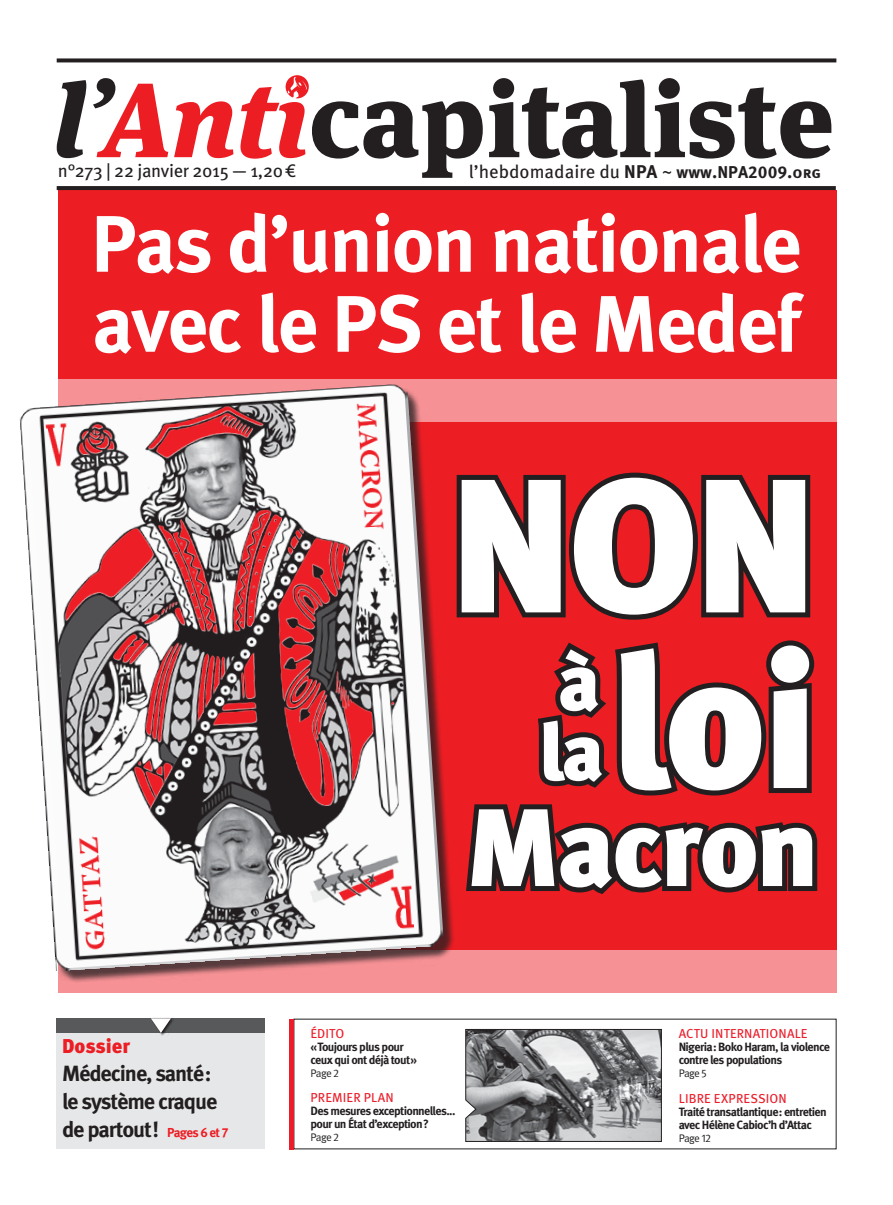
<style>
.page{position:relative;width:893px;height:1205px;background:#fff}
.page>*{position:absolute;margin:0;border:0;box-sizing:border-box;transform-origin:0 0}
.t1{font:900 190px "Meta Pro";letter-spacing:-.03em;color:#fff}
.t2{font:900 110px "Meta Pro";letter-spacing:-.03em;color:#fff}
.t3{font:900 81px/69.9px "Meta Pro";color:#fff}
.t4{font:700 80px/80px "Meta Pro";letter-spacing:-.03em;color:#fff}
.t5{font:700 22px/28px "Meta Pro";letter-spacing:-.05em;color:#231f20}
.t6{font:900 20px "Meta Pro";color:#ed1d24}
.t7{font:18.4px "Meta Pro";color:#231f20}
.t8{font:18.2px "Meta Pro";letter-spacing:-.02em;color:#231f20}
.t9{font:13px "Meta Pro";letter-spacing:.01em;color:#eb1d2a}
.t10{font:700 12px/13px "Meta Pro";letter-spacing:-.055em;color:#231f20}
.t11{font:11px "Meta Pro";letter-spacing:-.06em;color:#231f20}
.s1{font-weight:700}
.s2{font-weight:700;font-size:15.8px}
.s3{font-weight:700;font-size:17.1px}
.s4{font-size:13px;color:#ed1d24}
</style>
<div class="page">
<div style="left:58px;top:190px;width:778px;height:803px;background:#ed1d24"></div>
<svg style="left:465px;top:1029px;width:197px;height:113px;background:#898a8c"></svg>
<hr style="left:290px;top:1019px;width:4px;height:130px;background:#eb1d2a">
<svg style="left:57px;top:58px;width:779px;height:4px;background:#3c3839"></svg>
<svg style="left:57px;top:80px;width:29px;height:78px"></svg>
<svg style="left:93px;top:78px;width:75px;height:79px"></svg>
<svg style="left:174px;top:101px;width:59px;height:57px"></svg>
<svg style="left:489px;top:78px;width:342px;height:81px"></svg>
<svg style="left:240px;top:75px;width:243px;height:103px"></svg>
<div style="left:57px;top:1018px;width:208px;height:131px;background:#e6e7e8"></div>
<div style="left:57px;top:1018px;width:208px;height:15px;background:#58595b"></div>
<svg style="left:154px;top:1017px;width:19px;height:19px"></svg>
<svg style="left:151px;top:1018px;width:20px;height:15px"></svg>
<svg style="left:57px;top:186px;width:779px;height:4px;background:#262223"></svg>
<svg style="left:456px;top:472px;width:362px;height:422px"></svg>
<div style="left:57px;top:379px;width:779px;height:43px;background:#f69195"></div>
<div style="left:57px;top:950px;width:779px;height:42px;background:#f69195"></div>
<div style="left:22px;top:386px;width:433px;height:597px;background:#231f20;opacity:.75"></div>
<img style="left:19px;top:383px;width:425px;height:588px">
<h3 class="t8" style="left:58px;top:159px;width:240px">N°273 | 22 JANVIER 2015 — 1,20€</h3>
<h3 class="t7" style="left:469px;top:160px;width:354px">L’HEBDOMADAIRE DU <span class="s1">NPA</span> ~ <span class="s2">www</span><span class="s1">.</span><span class="s3">NPA2009</span><span class="s1">.</span><span class="s2">org</span></h3>
<h3 class="t4" style="left:91px;top:206px;width:712px">Pas d’union nationale avec le PS et le Medef</h3>
<h3 class="t6" style="left:62px;top:1033px;width:70px">Dossier</h3>
<h3 class="t5" style="left:62px;top:1059px;width:168px">Médecine, santé: le système craque de partout! <span class="s4">Pages 6 et 7</span></h3>
<h1 class="t1" style="left:449px;top:426px;width:370px">NON</h1>
<h3 class="t3" style="left:539px;top:650px;width:67px">à la</h3>
<h1 class="t1" style="left:609px;top:602px;width:211px">loi</h1>
<h2 class="t2" style="left:465px;top:778px;width:355px">Macron</h2>
<p class="t9" style="left:310px;top:1025px;width:35px">ÉDITO</p>
<p class="t10" style="left:310px;top:1040px;width:108px">«Toujours plus pour ceux qui ont déjà tout»</p>
<p class="t11" style="left:310px;top:1066px;width:30px">Page 2</p>
<p class="t9" style="left:679px;top:1025px;width:130px">ACTU I NTERNATIONALE</p>
<p class="t10" style="left:679px;top:1040px;width:153px">Nigeria: Boko Haram, la violence contre les populations</p>
<p class="t11" style="left:679px;top:1066px;width:30px">Page 5</p>
<p class="t9" style="left:310px;top:1089px;width:85px">PREMIER PLAN</p>
<p class="t10" style="left:310px;top:1104px;width:147px">Des mesures exceptionnelles... pour un État d’exception?</p>
<p class="t11" style="left:310px;top:1130px;width:30px">Page 2</p>
<p class="t9" style="left:679px;top:1090px;width:110px">LIBRE EXPRESSION</p>
<p class="t10" style="left:679px;top:1105px;width:150px">Traité transatlantique: entretien avec Hélène Cabioc’h d’Attac</p>
<p class="t11" style="left:679px;top:1131px;width:34px">Page 12</p>
</div>
